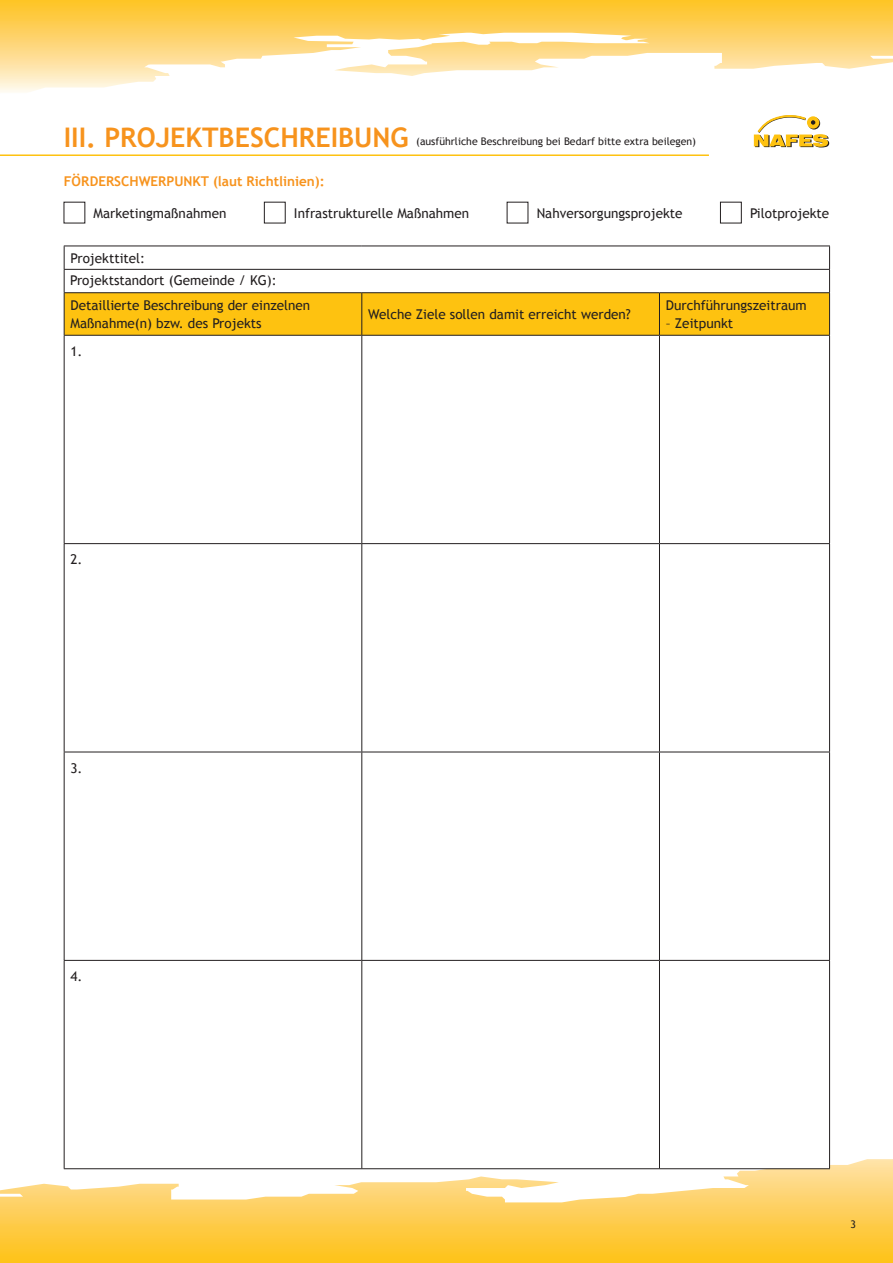
<style>
.page{position:relative;width:893px;height:1263px;background:#fff}
.page>*{position:absolute;margin:0;border:0;box-sizing:border-box;transform-origin:0 0}
.t1{font:700 27px "Trebuchet MS";color:#f7931d}
.t2{font:13.5px/22.6px "Trebuchet MS";color:#231f20}
.t3{font:700 13.5px "Trebuchet MS";color:#f7931d}
.t4{font:10.5px "Trebuchet MS";color:#231f20}
</style>
<div class="page">
<svg style="left:0;top:0;width:893px;height:92px"></svg>
<svg style="left:0;top:1158px;width:893px;height:105px"></svg>
<hr style="left:0;top:154px;width:709px;height:2px;background:#fec210">
<svg style="left:65px;top:961px;width:764px;height:207px"></svg>
<svg style="left:64px;top:246px;width:766px;height:89px"></svg>
<hr style="left:64px;top:335px;width:298px;height:1px;background:#231f20">
<hr style="left:64px;top:336px;width:1px;height:207px;background:#231f20">
<hr style="left:362px;top:335px;width:297px;height:1px;background:#231f20">
<hr style="left:361px;top:336px;width:1px;height:207px;background:#231f20">
<hr style="left:659px;top:335px;width:171px;height:1px;background:#231f20">
<hr style="left:659px;top:336px;width:1px;height:207px;background:#231f20">
<hr style="left:829px;top:336px;width:1px;height:207px;background:#231f20">
<hr style="left:64px;top:543px;width:298px;height:1px;background:#231f20">
<hr style="left:64px;top:544px;width:1px;height:208px;background:#231f20">
<hr style="left:362px;top:543px;width:297px;height:1px;background:#231f20">
<hr style="left:361px;top:544px;width:1px;height:208px;background:#231f20">
<hr style="left:659px;top:543px;width:171px;height:1px;background:#231f20">
<hr style="left:659px;top:544px;width:1px;height:208px;background:#231f20">
<hr style="left:829px;top:544px;width:1px;height:208px;background:#231f20">
<hr style="left:64px;top:752px;width:298px;height:1px;background:#231f20">
<hr style="left:64px;top:752px;width:1px;height:208px;background:#231f20">
<hr style="left:362px;top:752px;width:297px;height:1px;background:#231f20">
<hr style="left:361px;top:752px;width:1px;height:208px;background:#231f20">
<hr style="left:659px;top:752px;width:171px;height:1px;background:#231f20">
<hr style="left:659px;top:752px;width:1px;height:208px;background:#231f20">
<hr style="left:829px;top:752px;width:1px;height:208px;background:#231f20">
<hr style="left:64px;top:960px;width:298px;height:1px;background:#231f20">
<hr style="left:64px;top:961px;width:1px;height:207px;background:#231f20">
<hr style="left:362px;top:960px;width:297px;height:1px;background:#231f20">
<hr style="left:361px;top:961px;width:1px;height:207px;background:#231f20">
<hr style="left:659px;top:960px;width:171px;height:1px;background:#231f20">
<hr style="left:659px;top:961px;width:1px;height:207px;background:#231f20">
<hr style="left:829px;top:961px;width:1px;height:207px;background:#231f20">
<hr style="left:64px;top:1168px;width:766px;height:1px;background:#231f20">
<svg style="left:754px;top:115px;width:75px;height:32px"></svg>
<h1 class="t1" style="left:64px;top:121px;width:346px">III. PROJEKTBESCH REIBUNG</h1>
<p class="t4" style="left:416px;top:135px;width:281px">(ausführliche Beschreibung bei Bedarf bitte extra beilegen)</p>
<p class="t3" style="left:64px;top:173px;width:262px">FÖRDERSCHWERPUNKT (LAUT RICHTLINIEN):</p>
<p class="t2" style="left:94px;top:202px;width:134px">Marketingmaßnahmen</p>
<p class="t2" style="left:294px;top:202px;width:177px">Infrastrukturelle Maßnahmen</p>
<p class="t2" style="left:537px;top:202px;width:147px">Nahversorgungsprojekte</p>
<p class="t2" style="left:750px;top:202px;width:81px">Pilotprojekte</p>
<p class="t2" style="left:70px;top:247px;width:208px">Projekttitel:<br>Projektstandort (Gemeinde / KG):</p>
<p class="t2" style="left:71px;top:296px;width:241px;line-height:18px">Detaillierte Beschreibung der einzelnen<br>Maßnahme(n) bzw. des Projekts</p>
<p class="t2" style="left:368px;top:303px;width:264px">Welche Ziele sollen damit erreicht werden?</p>
<p class="t2" style="left:71px;top:340px;width:14px">1 .</p>
<p class="t2" style="left:666px;top:294px;width:142px">Durchführungszeitraum</p>
<p class="t2" style="left:666px;top:312px;width:69px">– Zeitpunkt</p>
<p class="t2" style="left:71px;top:548px;width:14px">2.</p>
<p class="t2" style="left:71px;top:757px;width:14px">3.</p>
<p class="t2" style="left:71px;top:965px;width:14px">4.</p>
</div>
